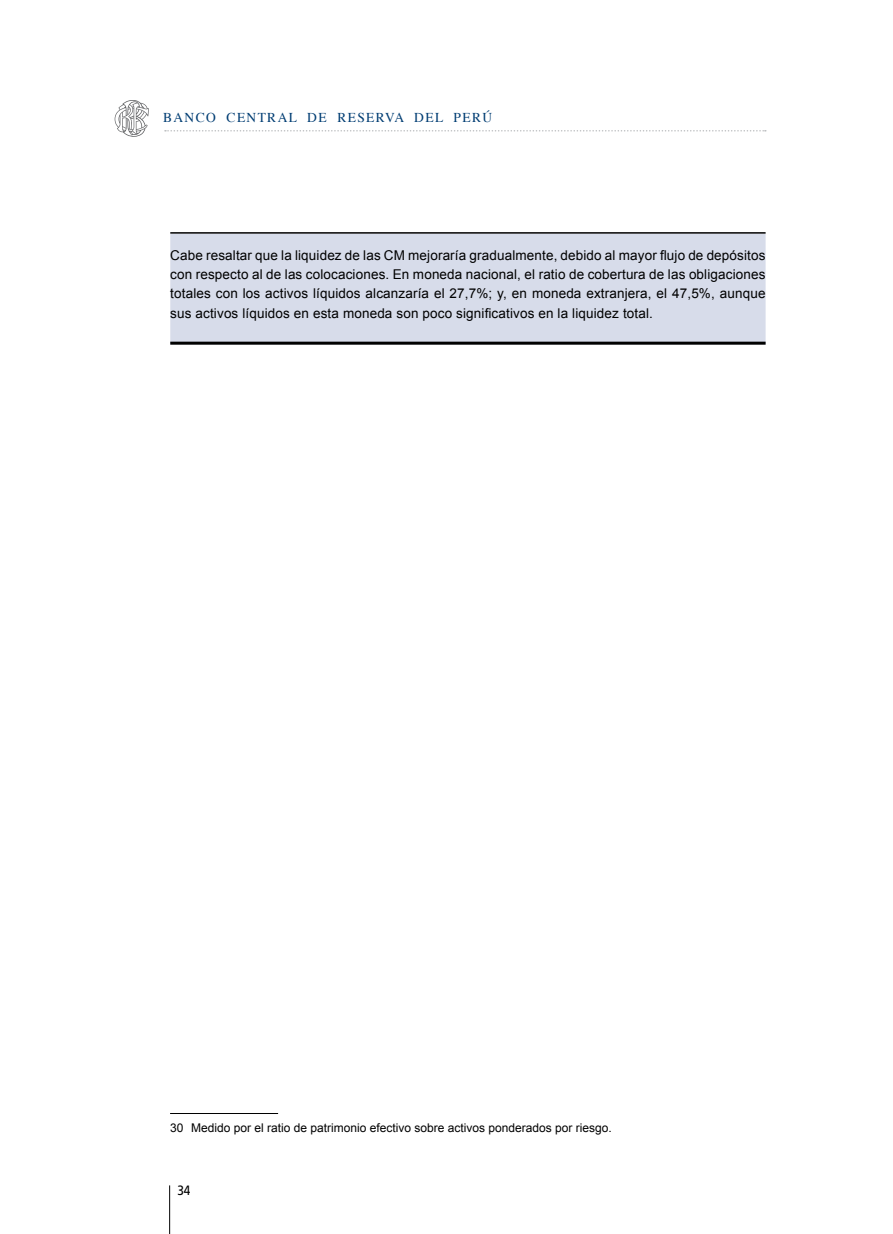
<style>
.page{position:relative;width:893px;height:1234px;background:#fff}
.page>*{position:absolute;margin:0;border:0;box-sizing:border-box;transform-origin:0 0}
.t1{font:13.5px/19.5px "Arial";letter-spacing:.01em;color:#000;text-align:justify}
.t2{font:13.5px "Times";letter-spacing:.1em;color:#003d73}
.t3{font:13.5px "Frutiger";color:#000;scale:.88 1}
.t4{font:12px "Arial";color:#000}
</style>
<div class="page">
<svg style="left:165px;top:130px;width:601px;height:1px"></svg>
<hr style="left:169px;top:1185px;width:1px;height:48px;background:#000">
<svg style="left:115px;top:100px;width:34px;height:37px"></svg>
<div style="left:170px;top:233px;width:596px;height:111px;background:#d7dcea;border:2px solid #d7dcea"></div>
<hr style="left:170px;top:341px;width:596px;height:3px;background:#000">
<hr style="left:170px;top:232px;width:596px;height:1px;background:#000">
<hr style="left:170px;top:1112px;width:108px;height:1px;background:#000">
<p class="t2" style="left:163px;top:105px;width:330px">BANCO CENTRAL DE RESERVA DEL PERÚ</p>
<p class="t1" style="left:170px;top:245px;width:597px">Cabe resaltar que la liquidez de las CM mejoraría gradualmente, debido al mayor flujo de depósitos con respecto al de las colocaciones. En moneda nacional, el ratio de cobertura de las obligaciones totales con los activos líquidos alcanzaría el 27,7%; y, en moneda extranjera, el 47,5%, aunque sus activos líquidos en esta moneda son poco significativos en la liquidez total.</p>
<p class="t4" style="left:170px;top:1119px;width:443px">30 Medido por el ratio de patrimonio efectivo sobre activos ponderados por riesgo.</p>
<p class="t3" style="left:177px;top:1181px;width:16px">34</p>
</div>
